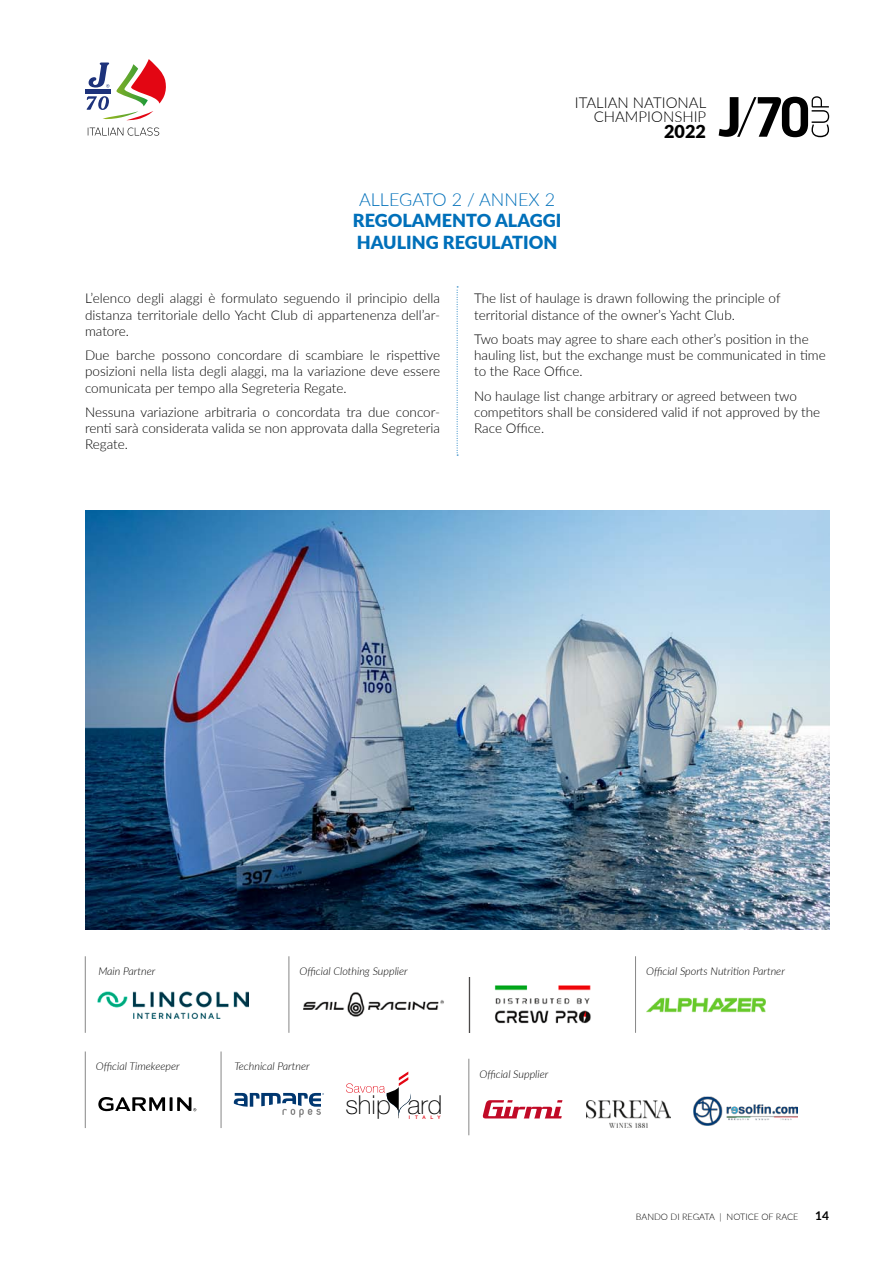
<style>
.page{position:relative;width:893px;height:1263px;background:#fff}
.page>*{position:absolute;margin:0;border:0;box-sizing:border-box;transform-origin:0 0}
.t1{font:100 26.25px "Helvetica Neue";color:#000}
.t2{font:900 18px "Lato";color:#0070ba}
.t3{font:300 18px "Lato";color:#0070ba}
.t4{font:900 18px "Lato";color:#000}
.t5{font:300 15px/13.5px "Lato";color:#000;text-align:right}
.t6{font:300 13.5px/16px "Lato";color:#000;text-align:justify}
.t7{font:700 12px "Lato";color:#000}
.t8{font:italic 300 10.8px "Lato";color:#000}
.t9{font:300 9px "Lato";color:#000}
.t10{font:500 4.8px "Helvetica Neue";letter-spacing:.955em;color:#e30613}
</style>
<div class="page">
<div style="left:85px;top:89px;width:25px;height:5px;background:#1d327b"></div>
<svg style="left:88px;top:128px;width:71px;height:8px"></svg>
<svg style="left:87px;top:59px;width:79px;height:62px"></svg>
<svg style="left:719px;top:96px;width:110px;height:41px"></svg>
<img style="left:85px;top:510px;width:744px;height:419px">
<svg style="left:457px;top:287px;width:1px;height:169px"></svg>
<hr style="left:469px;top:1059px;width:1px;height:76px;background:#878787">
<svg style="left:482px;top:1100px;width:80px;height:18px"></svg>
<img style="left:586px;top:1100px;width:85px;height:27px">
<img style="left:693px;top:1096px;width:104px;height:29px">
<svg style="left:234px;top:1093px;width:90px;height:24px"></svg>
<svg style="left:346px;top:1071px;width:65px;height:47px"></svg>
<hr style="left:221px;top:1051px;width:1px;height:77px;background:#878787">
<img style="left:303px;top:977px;width:288px;height:55px">
<img style="left:98px;top:991px;width:151px;height:28px">
<hr style="left:85px;top:956px;width:1px;height:77px;background:#878787">
<hr style="left:289px;top:956px;width:1px;height:77px;background:#878787">
<hr style="left:635px;top:956px;width:1px;height:77px;background:#878787">
<img style="left:646px;top:997px;width:119px;height:16px">
<hr style="left:85px;top:1051px;width:1px;height:77px;background:#878787">
<svg style="left:98px;top:1097px;width:98px;height:14px"></svg>
<p class="t5" style="left:575px;top:96px;width:133px">ITALIAN NATIONAL<br>CHAMPIONSHIP</p>
<h2 class="t4" style="left:664px;top:118px;width:43px">2022</h2>
<h2 class="t3" style="left:359px;top:187px;width:145px">ALLEGATO 2 / Anne</h2>
<h2 class="t3" style="left:529px;top:187px;width:28px">x 2</h2>
<h2 class="t2" style="left:353px;top:207px;width:85px">REGO LAMENTOALA</h2>
<h2 class="t2" style="left:530px;top:207px;width:33px">GGI</h2>
<h2 class="t2" style="left:357px;top:229px;width:61px">HAULINGREG</h2>
<h2 class="t2" style="left:478px;top:229px;width:45px">ULATION</h2>
<p class="t6" style="left:85px;top:290px;width:357px">L’elenco degli alaggi è formulato seguendo il principio della distanza territoriale dello Yacht Club di appartenenza dell’ar&shy;matore.</p>
<p class="t6" style="left:85px;top:347px;width:357px">Due barche possono concordare di scambiare le rispettive posizioni nella lista degli alaggi, ma la variazione deve essere comunicata per tempo alla Segreteria Regate.</p>
<p class="t6" style="left:85px;top:404px;width:357px">Nessuna variazione arbitraria o concordata tra due concor&shy;renti sarà considerata valida se non approvata dalla Segreteria Regate.</p>
<p class="t6" style="left:474px;top:290px;width:308px">The list of haulage is drawn following the principle of territorial distance of the owner’s Yacht Club.</p>
<p class="t6" style="left:474px;top:331px;width:353px;text-align:left">Two boats may agree to share each other’s position in the hauling list, but the exchange must be communicated in time to the Race Office.</p>
<p class="t6" style="left:474px;top:388px;width:348px;text-align:left">No haulage list change arbitrary or agreed between two competitors shall be considered valid if not approved by the<br>Race Office.</p>
<p class="t8" style="left:98px;top:964px;width:58px">Main Partner</p>
<p class="t8" style="left:300px;top:964px;width:110px">Official Clothing Supplier</p>
<p class="t8" style="left:646px;top:964px;width:140px">Official Sports Nutrition Partner</p>
<p class="t8" style="left:96px;top:1059px;width:85px">Official Timekeeper</p>
<p class="t8" style="left:234px;top:1059px;width:77px">Technical Partner</p>
<h1 class="t1" style="left:345px;top:1089px;width:99px">ship ard</h1>
<p class="t10" style="left:409px;top:1114px;width:33px">ITALY</p>
<p class="t8" style="left:479px;top:1066px;width:70px">Official Supplier</p>
<p class="t9" style="left:636px;top:1211px;width:70px">BANDO DI REGATA</p>
<p class="t9" style="left:720px;top:1211px;width:20px">| NOTICE</p>
<p class="t9" style="left:761px;top:1211px;width:21px">OF RACE</p>
<p class="t7" style="left:815px;top:1207px;width:15px">14</p>
</div>
